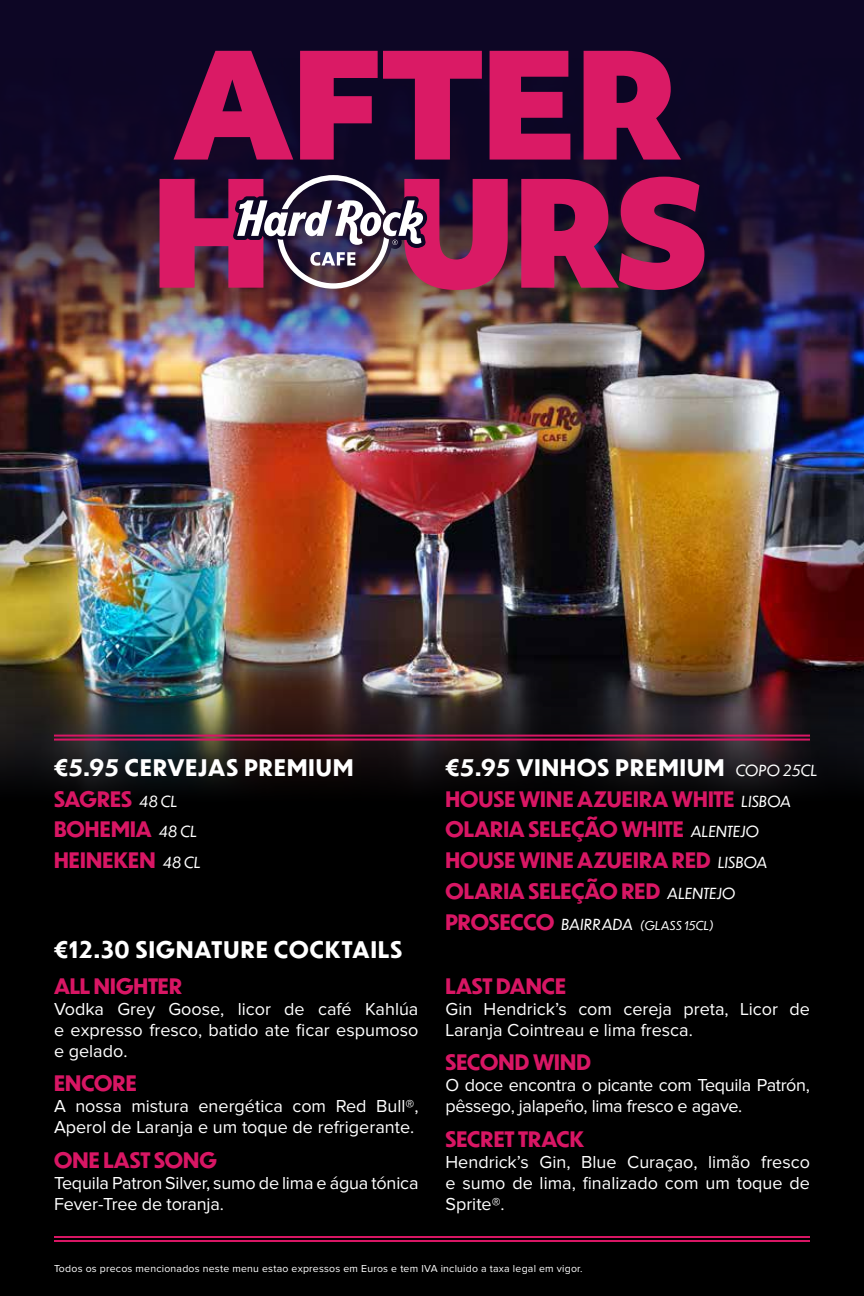
<style>
.page{position:relative;width:864px;height:1296px;background:#000}
.page>*{position:absolute;margin:0;border:0;box-sizing:border-box;transform-origin:0 0}
.t1{font:700 22.5px "Dunbar Tall";letter-spacing:.05em;color:#fff}
.t2{font:700 21px/30.8px "Dunbar Tall";color:#d81664}
.t3{font:18px/21px "Proxima Nova";color:#fff}
.t4{font:18px/21px "Proxima Nova";letter-spacing:-.02em;color:#fff}
.t5{font:italic 12px "Dunbar Tall";letter-spacing:.035em;color:#fff}
.t6{font:10.5px "Proxima Nova";letter-spacing:.02em;color:#fff}
.s1{font-weight:400;font-style:italic;font-size:15px;color:#fff}
.s2{font-weight:400;font-style:italic;font-size:15px}
.s3{font-weight:700;font-style:normal;font-size:21px;color:#d81664}
.s4{font-size:15px}
</style>
<div class="page">
<img style="left:0;top:364px;width:864px;height:429px">
<img style="left:0;top:0;width:864px;height:364px">
<hr style="left:54px;top:735px;width:756px;height:2px;background:#d81664">
<hr style="left:54px;top:739px;width:756px;height:2px;background:#d81664">
<hr style="left:54px;top:1236px;width:756px;height:2px;background:#d81664">
<hr style="left:54px;top:1240px;width:756px;height:2px;background:#d81664">
<svg style="left:174px;top:51px;width:507px;height:109px;background:#89124c"></svg>
<svg style="left:160px;top:177px;width:544px;height:113px;background:#9b1a51"></svg>
<svg style="left:233px;top:171px;width:194px;height:122px;background:#724b65"></svg>
<p class="t1" style="left:54px;top:751px;width:301px">€5.95 CERVEJAS PREMIUM</p>
<p class="t2" style="left:54px;top:783px;width:148px">SAGRES <span class="s1">48 CL<br></span>BOHEMIA <span class="s1">48 CL<br></span>HEINEKEN <span class="s1">48 CL</span></p>
<p class="t1" style="left:54px;top:933px;width:350px">€12.30 SIGNATURE COCKTAILS</p>
<p class="t2" style="left:54px;top:970px;width:130px">ALL NIGHTER</p>
<p class="t3" style="left:54px;top:999px;width:366px;text-align:justify">Vodka Grey Goose, licor de café Kahlúa e expresso fresco, batido ate ficar espumoso e gelado.</p>
<p class="t2" style="left:54px;top:1067px;width:84px">ENCORE</p>
<p class="t3" style="left:54px;top:1096px;width:366px">A nossa mistura energética com Red Bull®,<br>Aperol de Laranja e um toque de refrigerante.</p>
<p class="t2" style="left:54px;top:1144px;width:164px">ONE LAST SONG</p>
<p class="t3" style="left:54px;top:1173px;width:366px">Tequila Patron Silver, sumo de lima e água tónica<br>Fever-Tree de toranja.</p>
<p class="t1" style="left:446px;top:751px;width:373px">€5.95 VINHOS PREMIUM <span class="s2">COPO 25CL</span></p>
<p class="t2" style="left:446px;top:783px;width:347px">HOUSE WINE AZUEIRA WHITE <span class="s1">LISBOA<br></span>OLARIA SELEÇÃO WHITE <span class="s1">ALENTEJO<br></span>HOUSE WINE AZUEIRA RED <span class="s1">LISBOA<br></span>OLARIA SELEÇÃO RED <span class="s1">ALENTEJO</span></p>
<p class="t5" style="left:446px;top:917px;width:270px"><span class="s3">PROSECCO</span> <span class="s4">BAIRRADA</span> (GLASS 15CL)</p>
<p class="t2" style="left:446px;top:970px;width:122px">LAST DANCE</p>
<p class="t3" style="left:446px;top:999px;width:366px">Gin Hendrick’s com cereja preta, Licor de<br>Laranja Cointreau e lima fresca.</p>
<p class="t2" style="left:446px;top:1046px;width:147px">SECOND WIND</p>
<p class="t4" style="left:446px;top:1075px;width:366px">O doce encontra o picante com Tequila Patrón, pêssego, jalapeño, lima fresco e agave.</p>
<p class="t2" style="left:446px;top:1123px;width:141px">SECRET TRACK</p>
<p class="t3" style="left:446px;top:1152px;width:366px;text-align:justify">Hendrick’s Gin, Blue Curaçao, limão fresco e sumo de lima, finalizado com um toque de Sprite®.</p>
<p class="t6" style="left:54px;top:1264px;width:530px">Todos os precos mencionados neste menu estao expressos em Euros e tem IVA incluido a taxa legal em vigor.</p>
</div>
